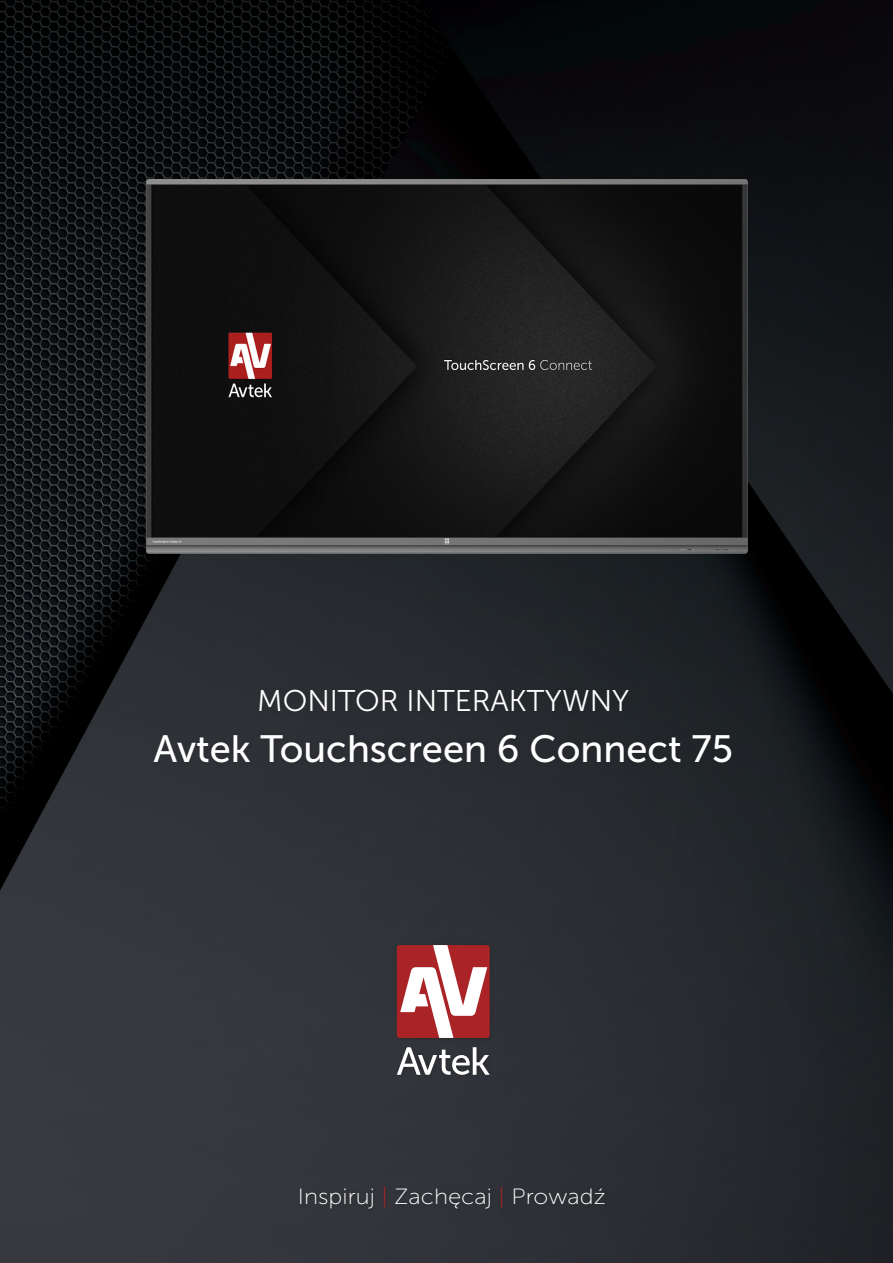
<style>
.page{position:relative;width:893px;height:1263px;background:#fff}
.page>*{position:absolute;margin:0;border:0;box-sizing:border-box;transform-origin:0 0}
.Museo_Sans_300{font:37.95px "Museo Sans 500";color:#fff}
.Museo_Sans_300-2{font:29.85px "Museo Sans 300";color:#fff}
.Museo_Sans_300-3{font:22.05px "Museo Sans 100";color:#fff;scale:1.09 1}
.s1{color:#a92327}
</style>
<div class="page">
<img style="left:0;top:0;width:893px;height:1263px">
<div style="left:256px;top:686px;width:377px;height:30px;background:#272a2e"></div>
<div style="left:150px;top:730px;width:586px;height:37px;background:#292c30"></div>
<div style="left:393px;top:941px;width:102px;height:139px;background:#2f3136"></div>
<svg style="left:397px;top:1047px;width:93px;height:28px"></svg>
<div style="left:397px;top:945px;width:93px;height:93px;background:#a92327;border-radius:3px"></div>
<svg style="left:400px;top:945px;width:87px;height:93px"></svg>
<img style="left:138px;top:172px;width:617px;height:390px">
<div style="left:297px;top:1183px;width:312px;height:31px;background:#2f3238"></div>
<p class="Museo_Sans_300-2" style="left:257px;top:684px;width:374px">MONITOR INTERAKTYWNY</p>
<p class="Museo_Sans_300" style="left:153px;top:728px;width:581px">Avtek Touchscreen 6 Connect 75</p>
<p class="Museo_Sans_300-3" style="left:298px;top:1185px;width:284px">Inspiruj <span class="s1">|</span> Zachęcaj <span class="s1">|</span> Prowadź</p>
</div>
